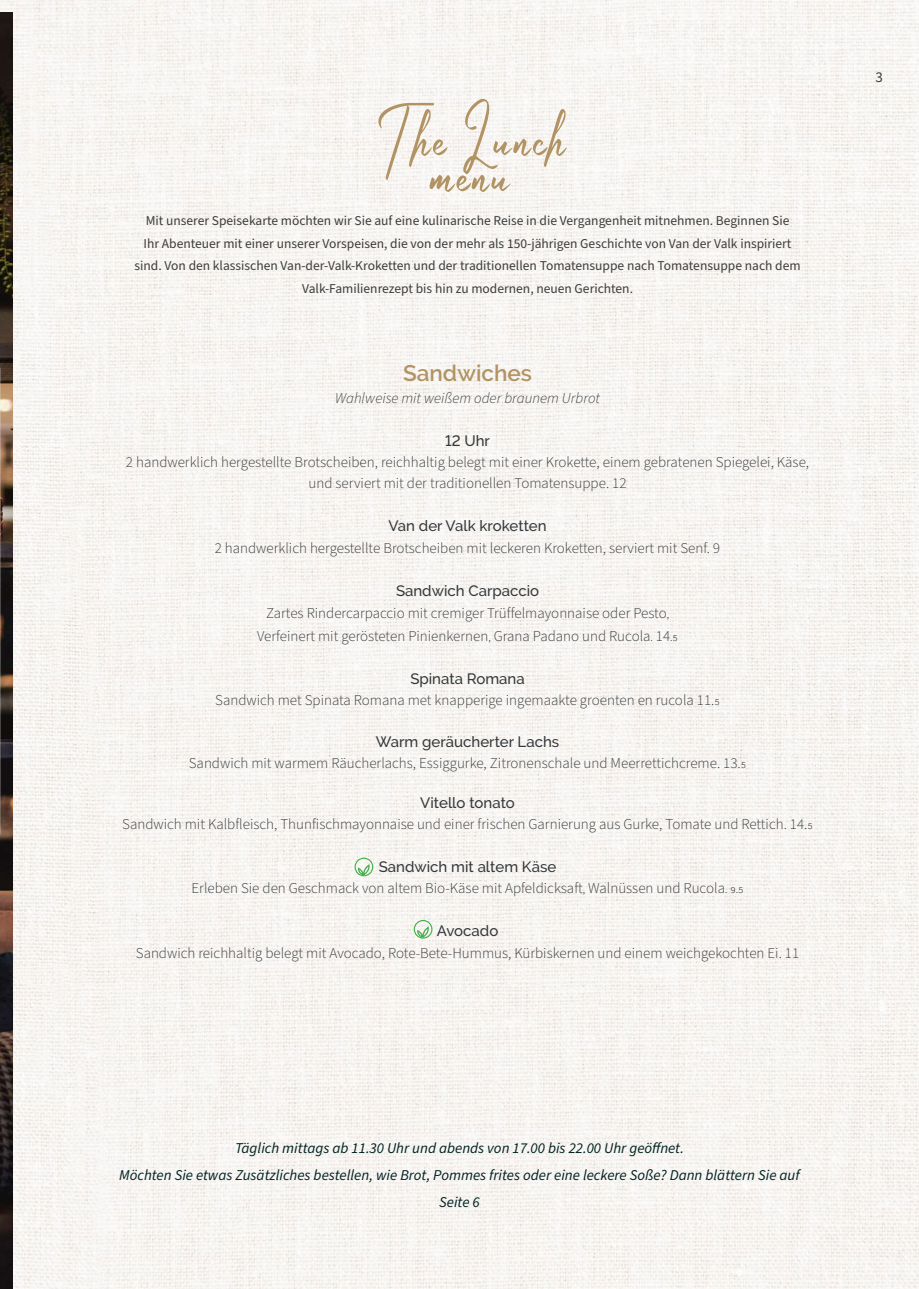
<style>
.page{position:relative;width:919px;height:1289px;background:#fff}
.page>*{position:absolute;margin:0;border:0;box-sizing:border-box;transform-origin:0 0}
.t1{font:72px "Autumn Field";letter-spacing:.05em;color:#b29464}
.t2{font:600 22.5px "Raleway";color:#b29464}
.t3{font:300 15px/21.5px "Source Sans Pro";color:#34383a;text-align:center}
.t4{font:italic 15px/27px "Source Sans Pro";color:#002221;text-align:center}
.t5{font:500 15px "Raleway";color:#34383a}
.t6{font:italic 300 15px "Source Sans Pro";color:#34383a}
.t7{font:15px "Source Sans Pro";color:#3d3d3c}
.t8{font:13.5px/22.5px "Source Sans Pro";color:#3d3d3c;text-align:center}
</style>
<div class="page">
<img style="left:0;top:0;width:918px;height:1288px">
<img style="left:0;top:13px;width:13px;height:1275px">
<svg style="left:354px;top:857px;width:19px;height:19px"></svg>
<svg style="left:414px;top:919px;width:18px;height:19px"></svg>
<h1 class="t1" style="left:372px;top:85px;width:192px">The Lunch</h1>
<h1 class="t1" style="left:428px;top:121px;width:80px">menu</h1>
<p class="t8" style="left:134px;top:210px;width:667px">Mit unserer Speisekarte möchten wir Sie auf eine kulinarische Reise in die Vergangenheit mitnehmen. Beginnen Sie<br>Ihr Abenteuer mit einer unserer Vorspeisen, die von der mehr als 150-jährigen Geschichte von Van der Valk inspiriert sind. Von den klassischen Van-der-Valk-Kroketten und der traditionellen Tomatensuppe nach Tomatensuppe nach dem Valk-Familienrezept bis hin zu modernen, neuen Gerichten.</p>
<h2 class="t2" style="left:403px;top:360px;width:130px">Sandwiches</h2>
<p class="t6" style="left:335px;top:387px;width:266px">Wahlweise mit weißem oder braunem Urbrot</p>
<p class="t5" style="left:445px;top:431px;width:46px">12 Uhr</p>
<p class="t3" style="left:126px;top:452px;width:684px">2 handwerklich hergestellte Brotscheiben, reichhaltig belegt mit einer Krokette, einem gebratenen Spiegelei, Käse, und serviert mit der traditionellen Tomatensuppe. 12</p>
<p class="t5" style="left:388px;top:517px;width:159px">Van der Valk kroketten</p>
<p class="t3" style="left:215px;top:537px;width:507px">2 handwerklich hergestellte Brotscheiben mit leckeren Kroketten, serviert mit Senf. 9</p>
<p class="t5" style="left:396px;top:581px;width:145px">Sandwich Carpaccio</p>
<p class="t3" style="left:257px;top:602px;width:422px;line-height:22.5px">Zartes Rindercarpaccio mit cremiger Trüffelmayonnaise oder Pesto,<br>Verfeinert mit gerösteten Pinienkernen, Grana Padano und Rucola. 14.5</p>
<p class="t5" style="left:410px;top:669px;width:116px">Spinata Romana</p>
<p class="t3" style="left:215px;top:690px;width:506px">Sandwich met Spinata Romana met knapperige ingemaakte groenten en rucola 11.5</p>
<p class="t5" style="left:376px;top:733px;width:185px">Warm geräucherter Lachs</p>
<p class="t3" style="left:189px;top:752px;width:559px">Sandwich mit warmem Räucherlachs, Essiggurke, Zitronenschale und Meerrettichcreme. 13.5</p>
<p class="t5" style="left:420px;top:793px;width:96px">Vitello tonato</p>
<p class="t3" style="left:122px;top:813px;width:692px">Sandwich mit Kalbfleisch, Thunfischmayonnaise und einer frischen Garnierung aus Gurke, Tomate und Rettich. 14.5</p>
<p class="t5" style="left:379px;top:858px;width:179px">Sandwich mit altem Käse</p>
<p class="t3" style="left:191px;top:878px;width:553px">Erleben Sie den Geschmack von altem Bio-Käse mit Apfeldicksaft, Walnüssen und Rucola. 9.5</p>
<p class="t5" style="left:437px;top:922px;width:63px">Avocado</p>
<p class="t3" style="left:136px;top:942px;width:665px">Sandwich reichhaltig belegt mit Avocado, Rote-Bete-Hummus, Kürbiskernen und einem weichgekochten Ei. 11</p>
<p class="t7" style="left:875px;top:67px;width:9px">3</p>
<p class="t4" style="left:119px;top:1134px;width:682px">Täglich mittags ab 11.30 Uhr und abends von 17.00 bis 22.00 Uhr geöffnet.<br>Möchten Sie etwas Zusätzliches bestellen, wie Brot, Pommes frites oder eine leckere Soße? Dann blättern Sie auf<br>Seite 6</p>
</div>
